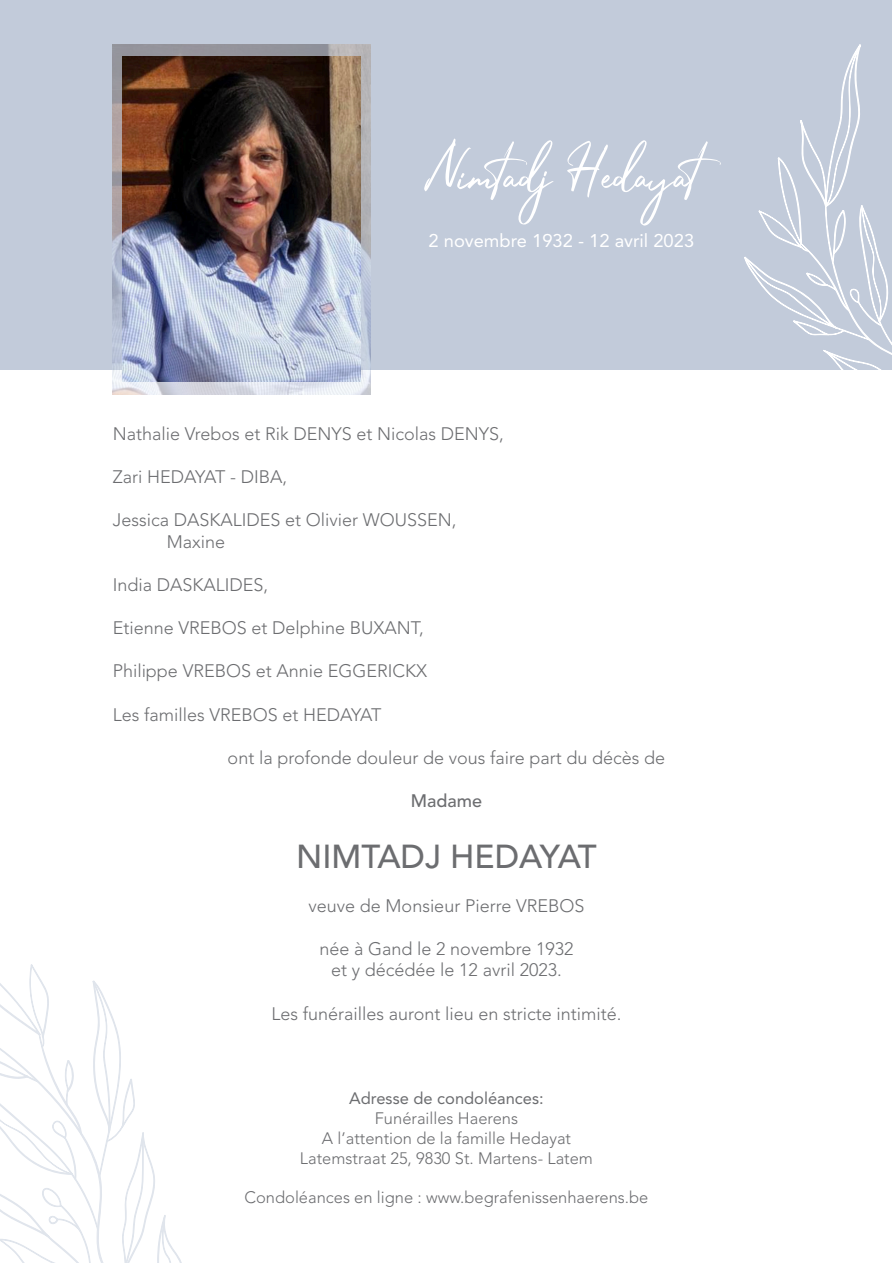
<style>
.page{position:relative;width:893px;height:1263px;background:#fff}
.page>*{position:absolute;margin:0;border:0;box-sizing:border-box;transform-origin:0 0}
.t1{font:69px "Belgium Catherine";color:#fff}
.t2{font:500 33px "Avenir LT Std";color:#6c6d70}
.t3{font:18.3px "Avenir LT Std";color:#fff}
.t4{font:300 18px "Avenir LT Std";color:#6c6d70}
.t5{font:500 18px "Avenir LT Std";color:#6c6d70}
.t6{font:300 16.5px "Avenir LT Std";color:#6c6d70}
.t7{font:16.5px "Avenir LT Std";color:#6c6d70}
</style>
<div class="page">
<div style="left:1px;top:0;width:891px;height:370px;background:#c2cbda"></div>
<img style="left:113px;top:44px;width:257px;height:350px">
<img style="left:123px;top:57px;width:237px;height:325px">
<svg style="left:744px;top:44px;width:148px;height:326px"></svg>
<svg style="left:0;top:964px;width:182px;height:299px"></svg>
<p class="t1" style="left:424px;top:133px;width:276px">Nimtadj Hedayat</p>
<p class="t3" style="left:429px;top:230px;width:267px">2 novembre 1932 - 12 avril 2023</p>
<p class="t4" style="left:113px;top:423px;width:393px">Nathalie Vrebos et Rik DENYS et Nicolas DENYS,</p>
<p class="t4" style="left:113px;top:466px;width:176px">Zari HEDAYAT - DIBA,</p>
<p class="t4" style="left:113px;top:509px;width:345px">Jessica DASKALIDES et Olivier WOUSSEN,</p>
<p class="t4" style="left:167px;top:531px;width:60px">Maxine</p>
<p class="t4" style="left:113px;top:574px;width:157px">India DASKALIDES,</p>
<p class="t4" style="left:113px;top:617px;width:313px">Etienne VREBOS et Delphine BUXANT,</p>
<p class="t4" style="left:113px;top:661px;width:316px">Philippe VREBOS et Annie EGGERICKX</p>
<p class="t4" style="left:113px;top:704px;width:270px">Les familles VREBOS et HEDAYAT</p>
<p class="t4" style="left:228px;top:747px;width:439px">ont la profonde douleur de vous faire part du décès de</p>
<p class="t5" style="left:411px;top:790px;width:73px">Madame</p>
<p class="t2" style="left:296px;top:838px;width:302px">NIMTADJ HEDAYAT</p>
<p class="t4" style="left:309px;top:895px;width:277px">veuve de Monsieur Pierre VREBOS</p>
<p class="t4" style="left:319px;top:938px;width:255px">née à Gand le 2 novembre 1932</p>
<p class="t4" style="left:331px;top:959px;width:232px">et y décédée le 12 avril 2023.</p>
<p class="t4" style="left:271px;top:1003px;width:352px">Les funérailles auront lieu en stricte intimité.</p>
<p class="t7" style="left:349px;top:1089px;width:196px">Adresse de condoléances:</p>
<p class="t6" style="left:375px;top:1108px;width:145px">Funérailles Haerens</p>
<p class="t6" style="left:322px;top:1128px;width:251px">A l’attention de la famille Hedayat</p>
<p class="t6" style="left:300px;top:1148px;width:294px">Latemstraat 25, 9830 St. Martens- Latem</p>
<p class="t6" style="left:245px;top:1188px;width:405px">Condoléances en ligne : www.begrafenissenhaerens.be</p>
</div>
